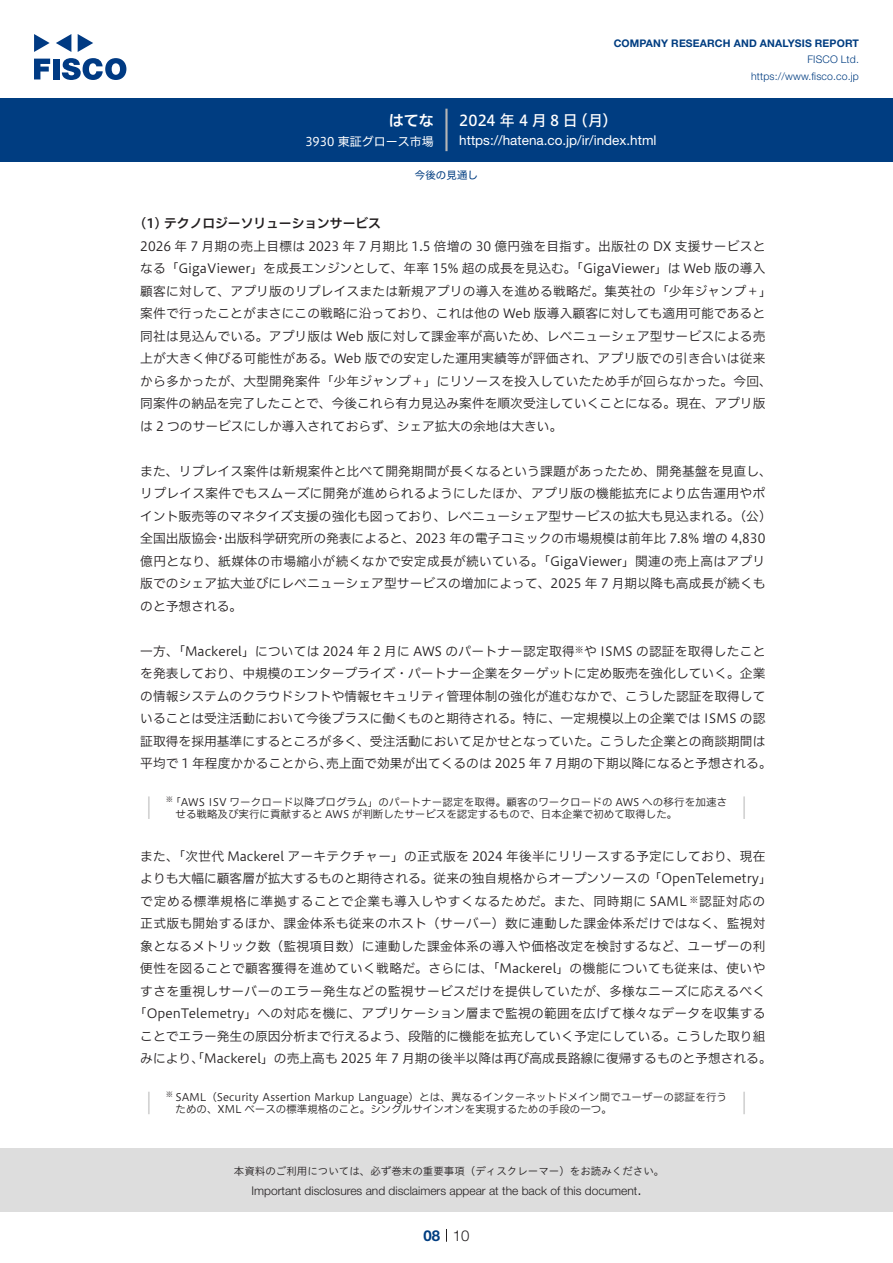
<style>
.page{position:relative;width:893px;height:1263px;background:#fff}
.page>*{position:absolute;margin:0;border:0;box-sizing:border-box;transform-origin:0 0}
.t1{font:15px "Hiragino UD Sans F Std N W5";letter-spacing:.23em;color:#fff}
.t2{font:300 15px "Helvetica Neue LT Std";color:#231f20}
.t3{font:15px "Hiragino UD Sans F Std N W6";color:#fff}
.t4{font:700 15px "Helvetica Neue LT Std";color:#003d81}
.t5{font:13.5px "Helvetica Neue LT Std";color:#fff}
.本文3mm{font:12.75px/22.5px "Hiragino UD Sans F Std N W3";letter-spacing:.005em;color:#231f20}
.本文3mm-2{font:12.75px "Hiragino UD Sans F Std N W3";letter-spacing:.025em;color:#231f20}
.本文3mm-3{font:12.75px "Hiragino UD Sans F Std N W3";letter-spacing:.03em;color:#231f20}
.本文3mm-4{font:12.75px "Hiragino UD Sans F Std N W3";letter-spacing:.05em;color:#231f20}
.小タイトル3mm{font:12.75px "Hiragino UD Sans F Std N W6";color:#231f20}
.t6{font:300 12px "Helvetica Neue LT Std";color:#231f20}
.t7{font:12px "Hiragino UD Sans F Std N W4";color:#fff}
.t8{font:10.5px "Hiragino UD Sans F Std N W3";color:#231f20}
.t9{font:10.5px "Hiragino UD Sans Std W3";color:#231f20}
.t10{font:700 10.5px "Helvetica Neue LT Std";letter-spacing:.015em;color:#003d81}
.t11{font:300 10.5px/16.5px "Helvetica Neue LT Std";letter-spacing:.015em;color:#003d81;text-align:right}
.ヘッダー{font:10.5px "Hiragino UD Sans F Std N W4";color:#003d81}
.本文3mm-5{font:8.85px "Hiragino UD Sans F Std N W3";color:#231f20}
.t12{font:7.35px "Hiragino UD Sans F Std N W3";color:#231f20}
.s1{font-size:10.5px}
</style>
<div class="page">
<div style="left:0;top:1148px;width:893px;height:64px;background:#ddd"></div>
<svg style="left:34px;top:59px;width:16px;height:20px"></svg>
<div style="left:53px;top:59px;width:6px;height:20px;background:#003a83"></div>
<svg style="left:62px;top:58px;width:64px;height:22px"></svg>
<svg style="left:34px;top:34px;width:16px;height:18px"></svg>
<svg style="left:78px;top:34px;width:15px;height:18px"></svg>
<svg style="left:56px;top:34px;width:15px;height:18px"></svg>
<div style="left:0;top:98px;width:893px;height:64px;background:#003d81"></div>
<hr style="left:445px;top:109px;width:3px;height:42px;background:#b5b5b6">
<svg style="left:446px;top:1229px;width:1px;height:13px"></svg>
<hr style="left:148px;top:796px;width:2px;height:23px;background:#d3d3d3">
<hr style="left:743px;top:796px;width:2px;height:23px;background:#d3d3d3">
<hr style="left:148px;top:1092px;width:2px;height:22px;background:#d3d3d3">
<hr style="left:743px;top:1092px;width:2px;height:22px;background:#d3d3d3">
<p class="t3" style="left:389px;top:109px;width:46px">はてな</p>
<p class="t7" style="left:305px;top:132px;width:130px">3930 東証グロース市場</p>
<p class="t10" style="left:614px;top:37px;width:247px">COMPANY RESEARCH AND ANALYSIS REPORT</p>
<p class="t11" style="left:751px;top:51px;width:109px">FISCO Ltd. https://www.fisco.co j p.</p>
<p class="t1" style="left:459px;top:109px;width:120px">2024年4月8日</p>
<p class="t1" style="left:573px;top:109px;width:46px">（月(</p>
<p class="t5" style="left:459px;top:132px;width:199px">https://hatena.co j p. /i r/ index.html</p>
<p class="ヘッダー" style="left:415px;top:167px;width:64px">今後の見通し</p>
<p class="小タイトル3mm" style="left:140px;top:214px;width:242px">1( ) テクノロジーソリューションサービス</p>
<p class="本文3mm" style="left:140px;top:234px;width:633px">2026 年 7 月期の売上目標は 2023 年 7 月期比 1.5 倍増の 30 億円強を目指す。出版社の DX 支援サービスとなる「GigaViewer」を成長エンジンとして、年率 15% 超の成長を見込む。「GigaViewer」は Web 版の導入顧客に対して、アプリ版のリプレイスまたは新規アプリの導入を進める戦略だ。集英社の「少年ジャンプ＋「案件で行ったことがまさにこの戦略に沿っており、これは他の Web 版導入顧客に対しても適用可能であると同社は見込んでいる。アプリ版は Web 版に対して課金率が高いため、レベニューシェア型サービスによる売上が大きく伸びる可能性がある。Web 版での安定した運用実績等が評価され、アプリ版での引き合いは従来から多かったが、大型開発案件「少年ジャンプ＋」にリソースを投入していたため手が回らなかった。今回、同案件の納品を完了したことで、今後これら有力見込み案件を順次受注していくことになる。現在、アプリ版は 2 つのサービスにしか導入されておらず、シェア拡大の余地は大きい。</p>
<p class="本文3mm" style="left:140px;top:459px;width:633px">また、リプレイス案件は新規案件と比べて開発期間が長くなるという課題があったため、開発基盤を見直し、</p>
<p class="本文3mm" style="left:140px;top:481px;width:626px">リプレイス案件でもスムーズに開発が進められるようにしたほか、アプリ版の機能拡充により広告運用やポ</p>
<p class="本文3mm" style="left:140px;top:504px;width:633px">イント販売等のマネタイズ支援の強化も図っており、レベニューシェア型サービスの拡大も見込まれる。（公(</p>
<p class="本文3mm" style="left:224px;top:526px;width:543px">出版科学研究所の発表によると、2023 年の電子コミックの市場規模は前年比 7.8% 増の 4,830</p>
<p class="本文3mm" style="left:140px;top:526px;width:627px">全国出版協会<br>億円となり、紙媒体の市場縮小が続くなかで安定成長が続いている。「GigaViewer」関連の売上高はアプリ版でのシェア拡大並びにレベニューシェア型サービスの増加によって、2025 年 7 月期以降も高成長が続くものと予想される。</p>
<p class="本文3mm" style="left:584px;top:639px;width:183px">や ISMS の認証を取得したこと</p>
<p class="本文3mm" style="left:214px;top:526px;width:14px">・</p>
<p class="本文3mm" style="left:140px;top:639px;width:436px">一方、「Mackerel」については 2024 年 2 月に AWS のパートナー認定取得</p>
<p class="本文3mm" style="left:140px;top:661px;width:627px">を発表しており、中規模のエンタープライズ・パートナー企業をターゲットに定め販売を強化していく。企業</p>
<p class="本文3mm" style="left:140px;top:684px;width:627px">の情報システムのクラウドシフトや情報セキュリティ管理体制の強化が進むなかで、こうした認証を取得して</p>
<p class="本文3mm" style="left:140px;top:706px;width:627px">いることは受注活動において今後プラスに働くものと期待される。特に、一定規模以上の企業では ISMS の認</p>
<p class="本文3mm" style="left:140px;top:729px;width:627px">証取得を採用基準にするところが多く、受注活動において足かせとなっていた。こうした企業との商談期間は</p>
<p class="本文3mm" style="left:326px;top:751px;width:447px">売上面で効果が出てくるのは 2025 年 7 月期の下期以降になると予想される。</p>
<p class="本文3mm-5" style="left:575px;top:643px;width:10px">※</p>
<p class="本文3mm" style="left:140px;top:751px;width:194px">平均で 1 年程度かかることから、</p>
<p class="t8" style="left:181px;top:794px;width:548px">AWS ISV ワークロード以降プログラム」のパートナー認定を取得。顧客のワークロードの AWS への移行を加速さ</p>
<p class="t12" style="left:166px;top:793px;width:17px">※<span class="s1">「</span></p>
<p class="t8" style="left:176px;top:806px;width:503px">せる戦略及び実行に貢献すると AWS が判断したサービスを認定するもので、日本企業で初めて取得した。</p>
<p class="本文3mm" style="left:140px;top:844px;width:627px">また、「次世代 Mackerel アーキテクチャー」の正式版を 2024 年後半にリリースする予定にしており、現在</p>
<p class="本文3mm" style="left:140px;top:867px;width:633px">よりも大幅に顧客層が拡大するものと期待される。従来の独自規格からオープンソースの「OpenTelemetry「</p>
<p class="本文3mm" style="left:699px;top:889px;width:68px">認証対応の</p>
<p class="本文3mm-4" style="left:140px;top:891px;width:548px">で定める標準規格に準拠することで企業も導入しやすくなるためだ。また、同時期に SAML</p>
<p class="本文3mm-2" style="left:140px;top:914px;width:627px">正式版も開始するほか、課金体系も従来のホスト（サーバー）数に連動した課金体系だけではなく、監視対</p>
<p class="本文3mm-2" style="left:140px;top:936px;width:627px">象となるメトリック数（監視項目数）に連動した課金体系の導入や価格改定を検討するなど、ユーザーの利</p>
<p class="本文3mm-3" style="left:140px;top:959px;width:627px">便性を図ることで顧客獲得を進めていく戦略だ。さらには、「Mackerel」の機能についても従来は、使いや</p>
<p class="本文3mm" style="left:140px;top:979px;width:626px">すさを重視しサーバーのエラー発生などの監視サービスだけを提供していたが、多様なニーズに応えるべく</p>
<p class="本文3mm-2" style="left:134px;top:1004px;width:633px">「OpenTelemetry」への対応を機に、アプリケーション層まで監視の範囲を広げて様々なデータを収集する</p>
<p class="本文3mm" style="left:140px;top:1024px;width:627px">ことでエラー発生の原因分析まで行えるよう、段階的に機能を拡充していく予定にしている。こうした取り組</p>
<p class="本文3mm" style="left:140px;top:1047px;width:633px">みにより、「Mackerel」の売上高も 2025 年 7 月期の後半以降は再び高成長路線に復帰するものと予想される。</p>
<p class="t8" style="left:176px;top:1089px;width:553px">SAML（Security Assertion Markup Language）とは、異なるインターネットドメイン間でユーザーの認証を行う</p>
<p class="本文3mm-5" style="left:690px;top:893px;width:10px">※</p>
<p class="t12" style="left:166px;top:1088px;width:9px">※</p>
<p class="t8" style="left:176px;top:1101px;width:438px">ための、XML ベースの標準規格のこと。シングルサインオンを実現するための手段の一つ。</p>
<p class="t9" style="left:234px;top:1163px;width:432px">本資料のご利用については、必ず巻末の重要事項（ディスクレーマー）をお読みください。</p>
<p class="t2" style="left:637px;top:1180px;width:6px">.</p>
<p class="t6" style="left:251px;top:1183px;width:387px">Important disclosures and disclaimers appear at the back of this document</p>
<p class="t4" style="left:423px;top:1226px;width:18px">08</p>
<p class="t2" style="left:453px;top:1226px;width:18px">10</p>
</div>
